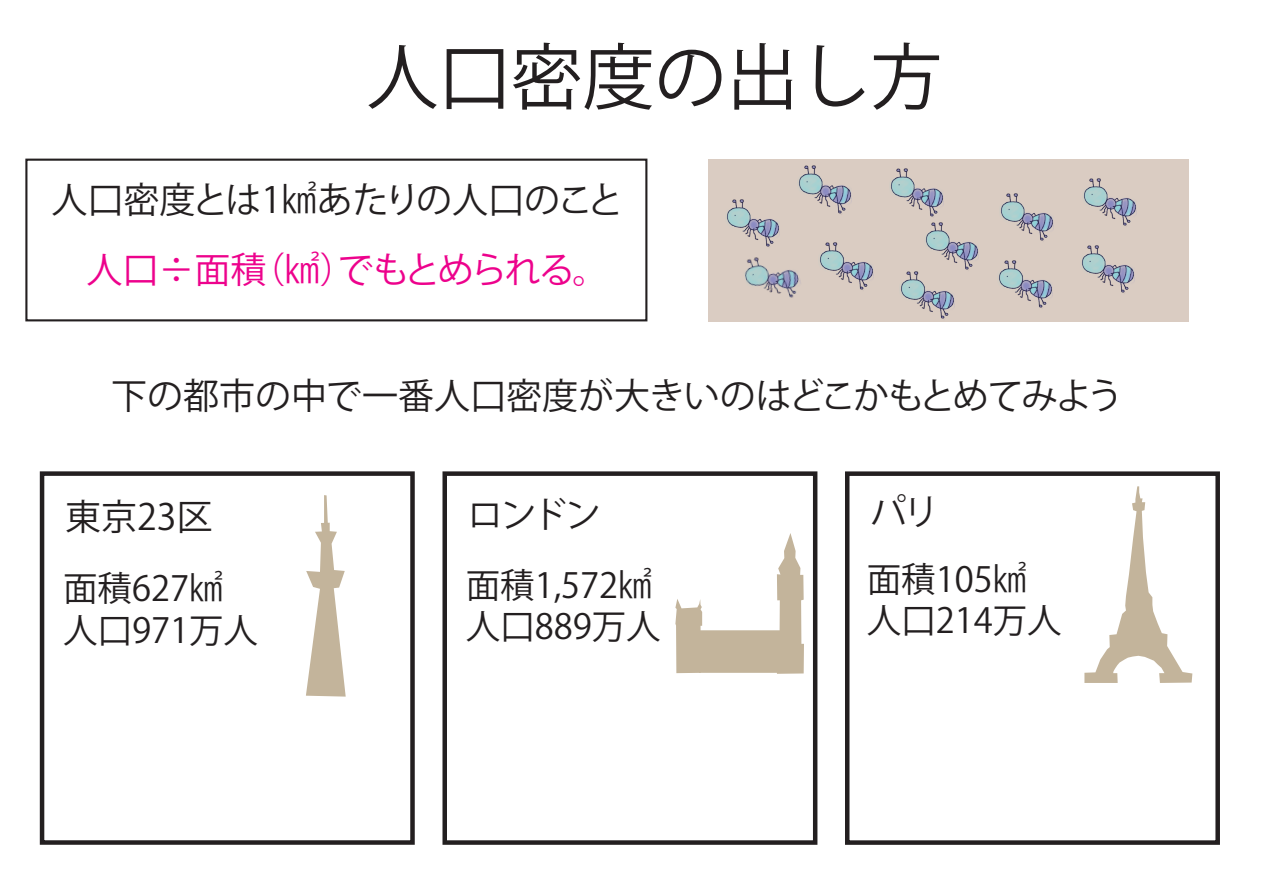
<style>
.page{position:relative;width:1263px;height:893px;background:#fff}
.page>*{position:absolute;margin:0;border:0;box-sizing:border-box;transform-origin:0 0}
.t1{font:72px "Koz Go Pro";color:#231f20}
.t2{font:36px "Koz Go Pro";color:#231f20}
.t3{font:36px "Koz Go Pro";letter-spacing:-.06em;color:#ed028c}
.t4{font:34.5px/41.4px "Koz Go Pro";color:#231f20}
</style>
<div class="page">
<div style="left:708px;top:160px;width:480px;height:162px;background:#daccc2"></div>
<div style="left:25px;top:159px;width:622px;height:162px;background:#fff;border:2px solid #231f20"></div>
<img style="left:820px;top:242px;width:53px;height:48px">
<img style="left:798px;top:165px;width:53px;height:49px">
<img style="left:744px;top:257px;width:57px;height:41px">
<img style="left:726px;top:199px;width:54px;height:48px">
<img style="left:890px;top:168px;width:53px;height:49px">
<img style="left:925px;top:222px;width:54px;height:48px">
<img style="left:901px;top:268px;width:53px;height:51px">
<img style="left:999px;top:260px;width:53px;height:48px">
<img style="left:1000px;top:193px;width:54px;height:48px">
<img style="left:1081px;top:245px;width:54px;height:48px">
<img style="left:1083px;top:178px;width:53px;height:48px">
<div style="left:40px;top:471px;width:375px;height:374px;background:#fff;border:4px solid #231f20"></div>
<div style="left:442px;top:471px;width:375px;height:374px;background:#fff;border:4px solid #231f20"></div>
<div style="left:845px;top:471px;width:375px;height:374px;background:#fff;border:4px solid #231f20"></div>
<svg style="left:306px;top:495px;width:40px;height:202px"></svg>
<svg style="left:675px;top:533px;width:129px;height:141px"></svg>
<svg style="left:1084px;top:486px;width:108px;height:197px"></svg>
<h1 class="t1" style="left:366px;top:30px;width:577px">人口密度の出し方</h1>
<p class="t2" style="left:51px;top:176px;width:574px">人口密度とは1㎢あたりの人口のこと</p>
<p class="t3" style="left:87px;top:247px;width:523px">人口÷面積（㎢）でもとめられる。</p>
<p class="t2" style="left:111px;top:372px;width:1013px">下の都市の中で一番人口密度が大きいのはどこかもとめてみよう</p>
<p class="t2" style="left:65px;top:493px;width:149px">東京23区</p>
<p class="t2" style="left:467px;top:492px;width:135px">ロンドン</p>
<p class="t2" style="left:870px;top:489px;width:70px">パリ</p>
<p class="t4" style="left:63px;top:569px;width:197px">面積627㎢人口971万人</p>
<p class="t4" style="left:466px;top:566px;width:197px">面積1,572㎢人口889万人</p>
<p class="t4" style="left:867px;top:559px;width:197px">面積105㎢人口214万人</p>
</div>
